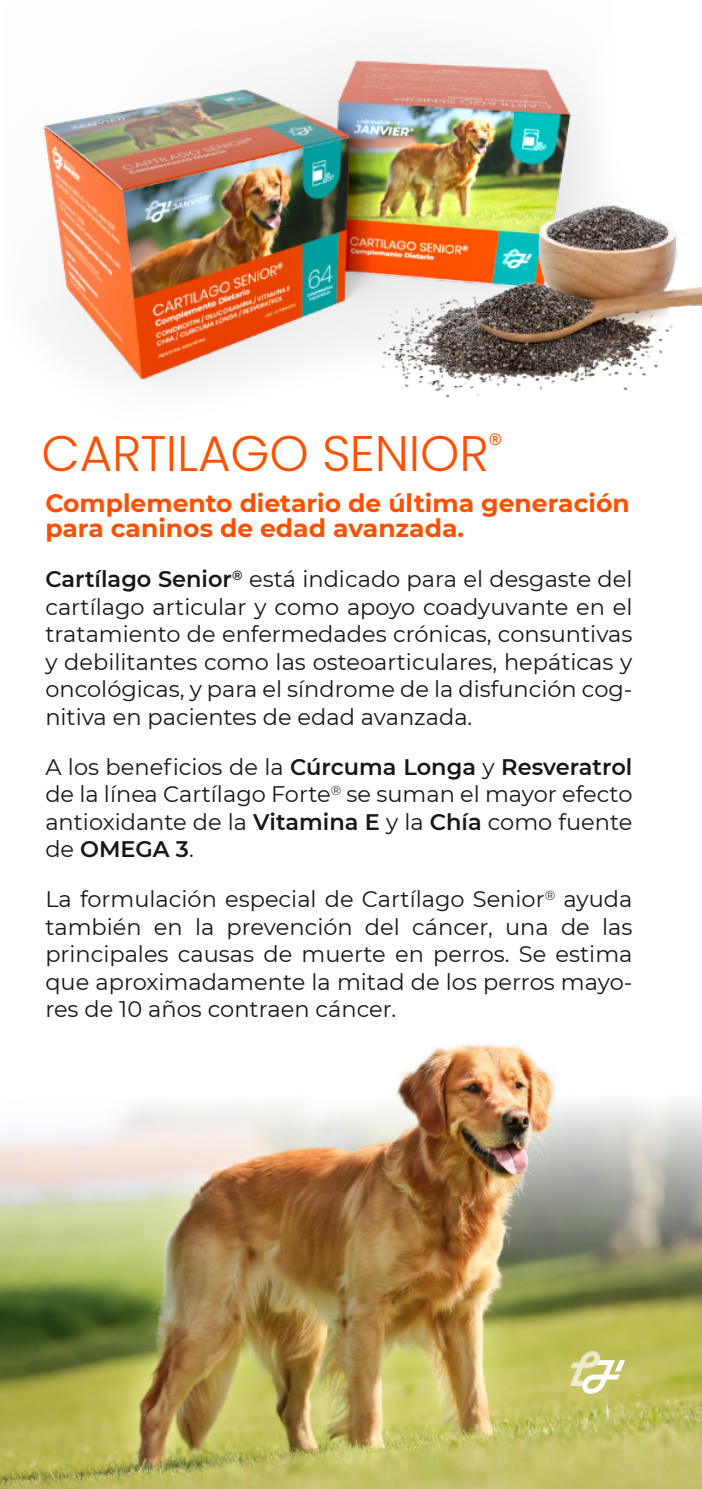
<style>
.page{position:relative;width:702px;height:1489px;background:#fff}
.page>*{position:absolute;margin:0;border:0;box-sizing:border-box;transform-origin:0 0}
.t1{font:300 50px "Poppins";letter-spacing:-.005em;color:#fe5000}
.t2{font:700 25px/25px "Montserrat";color:#fe5000}
.t3{font:22.5px/27.5px "Montserrat";color:#181715;text-align:justify}
.s1{font-weight:600}
</style>
<div class="page">
<img style="left:43px;top:56px;width:549px;height:327px">
<img style="left:0;top:1044px;width:702px;height:444px">
<img style="left:367px;top:167px;width:335px;height:231px">
<img style="left:570px;top:1351px;width:30px;height:34px">
<svg style="left:581px;top:1360px;width:44px;height:33px"></svg>
<h1 class="t1" style="left:42px;top:418px;width:462px">CARTILAGO SENIOR<sup>®</sup></h1>
<p class="t2" style="left:45px;top:491px;width:586px">Complemento dietario de última generación para caninos de edad avanzada.</p>
<p class="t3" style="left:45px;top:565px;width:589px"><span class="s1">Cartílago Senior</span><sup>®</sup> está indicado para el desgaste del cartílago articular y como apoyo coadyuvante en el tratamiento de enfermedades crónicas, consuntivas y debilitantes como las osteoarticulares, hepáticas y oncológicas, y para el síndrome de la disfunción cog‐ nitiva en pacientes de edad avanzada.</p>
<p class="t3" style="left:45px;top:753px;width:589px">A los beneficios de la <span class="s1">Cúrcuma Longa</span> y <span class="s1">Resveratrol </span>de la línea Cartílago Forte<sup>®</sup> se suman el mayor efecto antioxidante de la <span class="s1">Vitamina E</span> y la <span class="s1">Chía</span> como fuente de <span class="s1">OMEGA 3</span>.</p>
<p class="t3" style="left:45px;top:885px;width:589px">La formulación especial de Cartílago Senior<sup>®</sup> ayuda también en la prevención del cáncer, una de las principales causas de muerte en perros. Se estima que aproximadamente la mitad de los perros mayo‐ res de 10 años contraen cáncer.</p>
</div>
